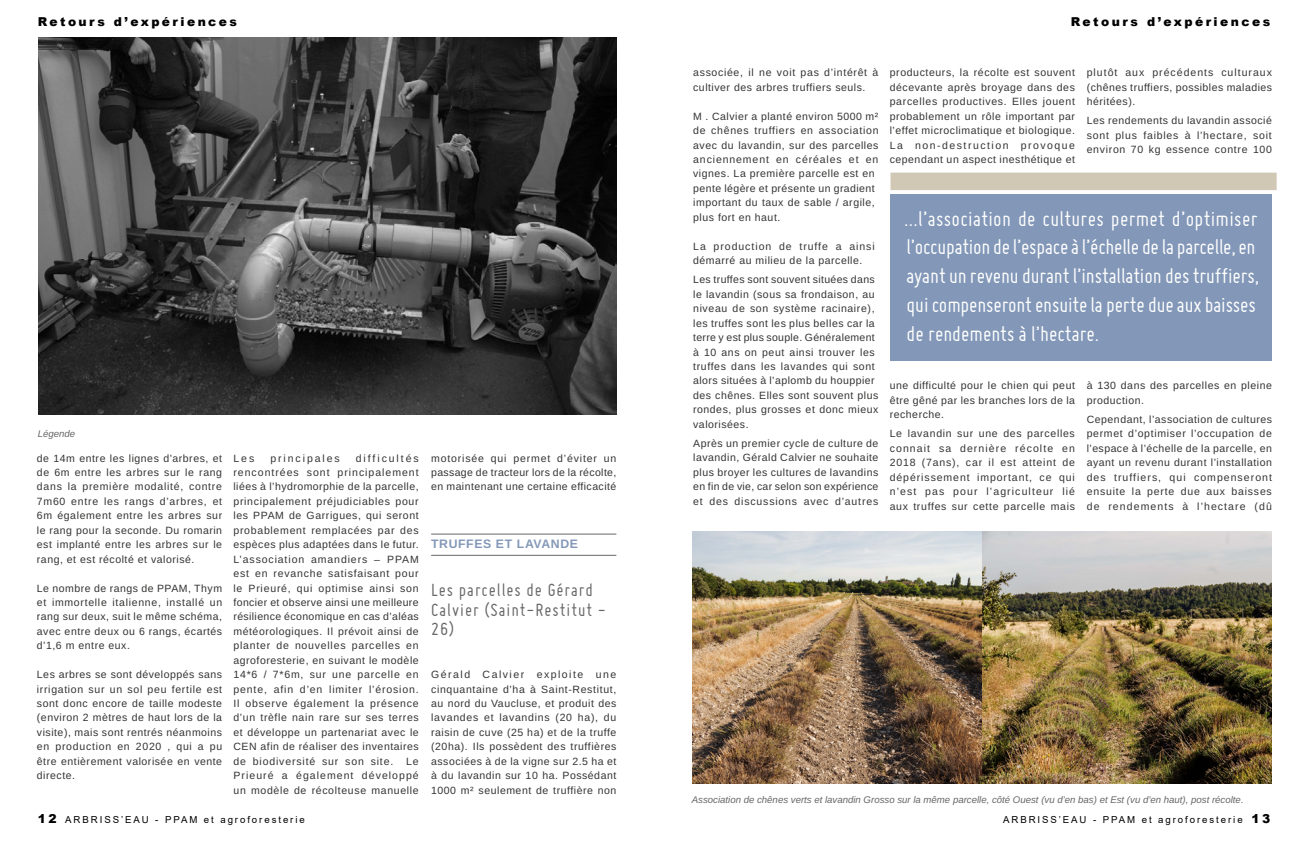
<style>
.page{position:relative;width:1308px;height:843px;background:#fff}
.page>*{position:absolute;margin:0;border:0;box-sizing:border-box;transform-origin:0 0}
.t1{font:22.75px/28.9px "Miso";letter-spacing:-.005em;color:#fff}
.t2{font:19.25px/19.2px "Miso";letter-spacing:.05em;color:#666767}
.t3{font:900 12.25px "Arial";letter-spacing:.2em;color:#000}
.t4{font:700 12.25px "Arimo";letter-spacing:.05em;color:#8398b8}
.t5{font:10.5px/14.4px "Arimo";letter-spacing:.05em;color:#343433;text-align:justify}
.t6{font:10.5px "Arimo";letter-spacing:.185em;color:#343433}
.t7{font:italic 9.62px "Arimo";color:#666767}
.t8{font:9.62px "Arial";letter-spacing:.2em;color:#000}
.s1{font-weight:900;font-size:12.25px}
</style>
<div class="page">
<img style="left:38px;top:38px;width:578px;height:377px">
<hr style="left:431px;top:534px;width:185px;height:1px;background:#666767">
<hr style="left:431px;top:555px;width:185px;height:1px;background:#666767">
<div style="left:890px;top:194px;width:381px;height:167px;background:#8398b8"></div>
<div style="left:890px;top:173px;width:386px;height:17px;background:#d1c7b5"></div>
<img style="left:692px;top:531px;width:579px;height:252px">
<p class="t3" style="left:38px;top:13px;width:201px">Retours d’expériences</p>
<p class="t3" style="left:1070px;top:13px;width:201px">Retours d’expériences</p>
<p class="t7" style="left:38px;top:427px;width:39px">Légende</p>
<p class="t5" style="left:37px;top:451px;width:187px">de 14m entre les lignes d’arbres, et de 6m entre les arbres sur le rang dans la première modalité, contre 7m60 entre les rangs d’arbres, et 6m également entre les arbres sur le rang pour la seconde. Du romarin est implanté entre les arbres sur le rang, et est récolté et valorisé.</p>
<p class="t5" style="left:37px;top:581px;width:187px">Le nombre de rangs de PPAM, Thym et immortelle italienne, installé un rang sur deux, suit le même schéma, avec entre deux ou 6 rangs, écartés d’1,6 m entre eux.</p>
<p class="t5" style="left:37px;top:667px;width:187px">Les arbres se sont développés sans irrigation sur un sol peu fertile est sont donc encore de taille modeste (environ 2 mètres de haut lors de la visite), mais sont rentrés néanmoins en production en 2020 , qui a pu être entièrement valorisée en vente directe.</p>
<p class="t5" style="left:233px;top:451px;width:187px;text-indent:122px">difficultés rencontrées sont principalement liées à l’hydromorphie de la parcelle, principalement préjudiciables pour les PPAM de Garrigues, qui seront probablement remplacées par des espèces plus adaptées dans le futur.<br>L’association amandiers – PPAM est en revanche satisfaisant pour le Prieuré, qui optimise ainsi son foncier et observe ainsi une meilleure résilience économique en cas d’aléas météorologiques. Il prévoit ainsi de planter de nouvelles parcelles en agroforesterie, en suivant le modèle 14*6 / 7*6m, sur une parcelle en pente, afin d’en limiter l’érosion.<br>Il observe également la présence d’un trèfle nain rare sur ses terres et développe un partenariat avec le CEN afin de réaliser des inventaires de biodiversité sur son site. Le Prieuré a également développé un modèle de récolteuse manuelle</p>
<p class="t5" style="left:233px;top:451px;width:22px">Les</p>
<p class="t6" style="left:270px;top:450px;width:71px">principales</p>
<p class="t5" style="left:431px;top:451px;width:187px">motorisée qui permet d’éviter un passage de tracteur lors de la récolte, en maintenant une certaine efficacité</p>
<p class="t4" style="left:431px;top:535px;width:18px">TRUFFES</p>
<p class="t4" style="left:496px;top:535px;width:56px">ET LAVANDE</p>
<h2 class="t2" style="left:431px;top:580px;width:176px">Les parcelles de Gérard<br>Calvier (Saint-Restitut -<br>26)</h2>
<p class="t5" style="left:431px;top:667px;width:187px">Gérald Calvier exploite une cinquantaine d’ha à Saint-Restitut, au nord du Vaucluse, et produit des lavandes et lavandins (20 ha), du raisin de cuve (25 ha) et de la truffe (20ha). Ils possèdent des truffières associées à de la vigne sur 2.5 ha et à du lavandin sur 10 ha. Possédant 1000 m² seulement de truffière non</p>
<p class="t5" style="left:693px;top:66px;width:187px">associée, il ne voit pas d’intérêt à cultiver des arbres truffiers seuls.</p>
<p class="t5" style="left:693px;top:109px;width:187px;text-align:left">M . Calvier a planté environ 5000 m² de chênes truffiers en association avec du lavandin, sur des parcelles anciennement en céréales et en vignes. La première parcelle est en pente légère et présente un gradient important du taux de sable / argile, plus fort en haut.</p>
<p class="t5" style="left:693px;top:239px;width:183px">La production de truffe a ainsi démarré au milieu de la parcelle.</p>
<p class="t5" style="left:693px;top:273px;width:187px;text-align:left">Les truffes sont souvent situées dans le lavandin (sous sa frondaison, au niveau de son système racinaire), les truffes sont les plus belles car la terre y est plus souple. Généralement à 10 ans on peut ainsi trouver les truffes dans les lavandes qui sont alors situées à l’aplomb du houppier des chênes. Elles sont souvent plus rondes, plus grosses et donc mieux valorisées.</p>
<p class="t5" style="left:693px;top:436px;width:187px">Après un premier cycle de culture de lavandin, Gérald Calvier ne souhaite plus broyer les cultures de lavandins en fin de vie, car selon son expérience et des discussions avec d’autres</p>
<p class="t5" style="left:889px;top:66px;width:187px">producteurs, la récolte est souvent décevante après broyage dans des parcelles productives. Elles jouent probablement un rôle important par l’effet microclimatique et biologique.<br>La non-destruction provoque cependant un aspect inesthétique et</p>
<p class="t5" style="left:1086px;top:66px;width:187px">plutôt aux précédents culturaux (chênes truffiers, possibles maladies héritées).</p>
<p class="t5" style="left:1086px;top:114px;width:187px">Les rendements du lavandin associé sont plus faibles à l’hectare, soit environ 70 kg essence contre 100</p>
<p class="t1" style="left:904px;top:203px;width:356px">...l’association de cultures permet d’optimiser l’occupation de l’espace à l’échelle de la parcelle, en ayant un revenu durant l’installation des truffiers, qui compenseront ensuite la perte due aux baisses de rendements à l’hectare.</p>
<p class="t5" style="left:889px;top:378px;width:187px">une difficulté pour le chien qui peut être gêné par les branches lors de la recherche.</p>
<p class="t5" style="left:889px;top:427px;width:187px">Le lavandin sur une des parcelles connait sa dernière récolte en 2018 (7ans), car il est atteint de dépérissement important, ce qui n’est pas pour l’agriculteur lié aux truffes sur cette parcelle mais</p>
<p class="t5" style="left:1086px;top:378px;width:187px">à 130 dans des parcelles en pleine production.</p>
<p class="t5" style="left:1086px;top:412px;width:187px">Cependant, l’association de cultures permet d’optimiser l’occupation de l’espace à l’échelle de la parcelle, en ayant un revenu durant l’installation des truffiers, qui compenseront ensuite la perte due aux baisses de rendements à l’hectare (dû</p>
<p class="t7" style="left:691px;top:793px;width:553px">Association de chênes verts et lavandin Grosso sur la même parcelle, côté Ouest (vu d’en bas) et Est (vu d’en haut), post récolte.</p>
<p class="t8" style="left:38px;top:813px;width:268px"><span class="s1">12</span> ARBRISS’EAU - PPAM et agroforesterie</p>
<p class="t8" style="left:1003px;top:813px;width:268px">ARBRISS’EAU - PPAM et agroforesterie <span class="s1">13</span></p>
</div>
